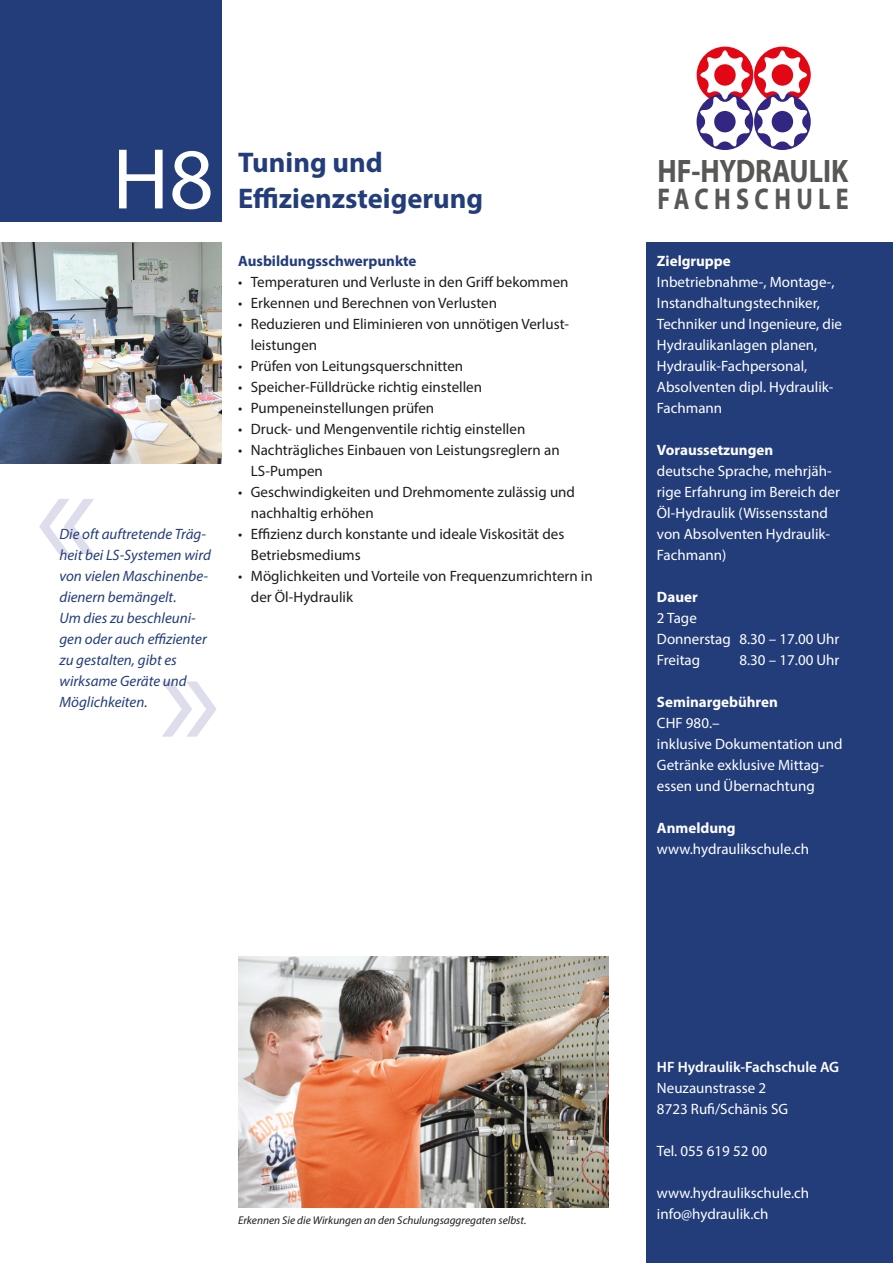
<style>
.page{position:relative;width:893px;height:1263px;background:#fff}
.page>*{position:absolute;margin:0;border:0;box-sizing:border-box;transform-origin:0 0}
.t1{font:150px "Myriad Pro";color:#deddeb}
.t2{font:87px "Myriad Pro";color:#fff}
.t3{font:700 32.7px "Myriad Pro";color:#575756;scale:.86 1}
.t4{font:700 30.15px "Myriad Pro";letter-spacing:.225em;color:#575756;scale:.8 1}
.t5{font:700 28.5px "Myriad Pro";color:#233d7a}
.t6{font:15px/21px "Myriad Pro";color:#1d1d1b}
.t7{font:15px/21px "Myriad Pro";color:#fff}
.t8{font:italic 15px/21px "Myriad Pro";color:#233d7a}
.t9{font:700 15px "Myriad Pro";color:#fff}
.t10{font:600 15px "Myriad Pro";color:#fff}
.t11{font:700 15px "Myriad Pro";color:#233d7a}
.t12{font:italic 11.25px "Myriad Pro";color:#1d1d1b}
</style>
<div class="page">
<div style="left:0;top:0;width:221px;height:222px;background:#233d7a"></div>
<div style="left:646px;top:242px;width:247px;height:1021px;background:#233d7a"></div>
<svg style="left:699px;top:49px;width:110px;height:99px"></svg>
<div style="left:714px;top:111px;width:22px;height:21px;background:#312783;border-radius:50%"></div>
<div style="left:714px;top:64px;width:22px;height:22px;background:#e30614;border-radius:50%"></div>
<img style="left:238px;top:957px;width:370px;height:251px">
<img style="left:0;top:242px;width:221px;height:221px">
<p class="t2" style="left:112px;top:126px;width:103px">H8</p>
<p class="t1" style="left:35px;top:421px;width:64px">«</p>
<p class="t8" style="left:59px;top:523px;width:153px">Die oft auftretende Träg&shy;heit bei LS-Systemen wird von vielen Maschinenbe&shy;dienern bemängelt.</p>
<p class="t8" style="left:59px;top:607px;width:149px">Um dies zu beschleuni&shy;gen oder auch effizienter zu gestalten, gibt es wirksame Geräte und<br>Möglichkeiten.</p>
<p class="t1" style="left:158px;top:604px;width:64px">»</p>
<p class="t5" style="left:238px;top:144px;width:146px">Tuning und</p>
<p class="t5" style="left:238px;top:180px;width:246px">Effizienzsteigerung</p>
<p class="t11" style="left:238px;top:252px;width:180px">Ausbildungsschwerpunkte</p>
<p class="t6" style="left:238px;top:272px;width:332px">• Temperaturen und Verluste in den Griff bekommen</p>
<p class="t6" style="left:238px;top:293px;width:260px">• Erkennen und Berechnen von Verlusten</p>
<p class="t6" style="left:251px;top:314px;width:320px;text-indent:-13px">• Reduzieren und Eliminieren von unnötigen Verlust&shy;leistungen</p>
<p class="t6" style="left:238px;top:356px;width:227px">• Prüfen von Leitungsquerschnitten</p>
<p class="t6" style="left:238px;top:377px;width:246px">• Speicher-Fülldrücke richtig einstellen</p>
<p class="t6" style="left:238px;top:398px;width:198px">• Pumpeneinstellungen prüfen</p>
<p class="t6" style="left:238px;top:419px;width:289px">• Druck- und Mengenventile richtig einstellen</p>
<p class="t6" style="left:251px;top:440px;width:310px;text-indent:-13px">• Nachträgliches Einbauen von Leistungsreglern an<br>LS-Pumpen</p>
<p class="t6" style="left:251px;top:482px;width:326px;text-indent:-13px">• Geschwindigkeiten und Drehmomente zulässig und nachhaltig erhöhen</p>
<p class="t6" style="left:251px;top:524px;width:315px;text-indent:-13px">• Effizienz durch konstante und ideale Viskosität des<br>Betriebsmediums</p>
<p class="t6" style="left:251px;top:566px;width:343px;text-indent:-13px">• Möglichkeiten und Vorteile von Frequenzumrichtern in der Öl-Hydraulik</p>
<p class="t3" style="left:657px;top:150px;width:223px">HF-HYDRAULIK</p>
<p class="t4" style="left:657px;top:179px;width:241px">FACHSCHULE</p>
<p class="t9" style="left:657px;top:252px;width:75px">Zielgruppe</p>
<p class="t7" style="left:657px;top:272px;width:187px">Inbetriebnahme-, Montage-,<br>Instandhaltungstechniker,<br>Techniker und Ingenieure, die<br>Hydraulikanlagen planen,</p>
<p class="t7" style="left:657px;top:356px;width:152px">Hydraulik-Fachpersonal,</p>
<p class="t7" style="left:657px;top:377px;width:178px">Absolventen dipl. Hydraulik-<br>Fachmann</p>
<p class="t9" style="left:657px;top:441px;width:118px">Voraussetzungen</p>
<p class="t7" style="left:657px;top:461px;width:185px">deutsche Sprache, mehrjäh&shy;rige Erfahrung im Bereich der<br>Öl-Hydraulik (Wissensstand von Absolventen Hydraulik-<br>Fachmann)</p>
<p class="t9" style="left:657px;top:588px;width:42px">Dauer</p>
<p class="t7" style="left:657px;top:608px;width:41px">2 Tage</p>
<p class="t7" style="left:657px;top:629px;width:184px">Donnerstag 8.30 – 17.00 Uhr</p>
<p class="t7" style="left:657px;top:650px;width:45px">Freitag</p>
<p class="t7" style="left:739px;top:650px;width:102px">8.30 – 17.00 Uhr</p>
<p class="t9" style="left:657px;top:693px;width:122px">Seminargebühren</p>
<p class="t7" style="left:657px;top:713px;width:64px">CHF 980.–</p>
<p class="t7" style="left:657px;top:734px;width:187px">inklusive Dokumentation und<br>Getränke exklusive Mittag&shy;essen und Übernachtung</p>
<p class="t9" style="left:657px;top:819px;width:80px">Anmeldung</p>
<p class="t7" style="left:657px;top:839px;width:154px">www.hydraulikschule.ch</p>
<p class="t12" style="left:238px;top:1213px;width:290px">Erkennen Sie die Wirkungen an den Schulungsaggregaten selbst.</p>
<p class="t10" style="left:657px;top:1058px;width:184px">HF Hydraulik-Fachschule AG</p>
<p class="t7" style="left:657px;top:1077px;width:111px">Neuzaunstrasse 2</p>
<p class="t7" style="left:657px;top:1098px;width:133px">8723 Rufi/Schänis SG</p>
<p class="t7" style="left:657px;top:1140px;width:112px">Tel. 055 619 52 00</p>
<p class="t7" style="left:657px;top:1182px;width:154px">www.hydraulikschule.ch</p>
<p class="t7" style="left:657px;top:1203px;width:113px">info@hydraulik.ch</p>
</div>
